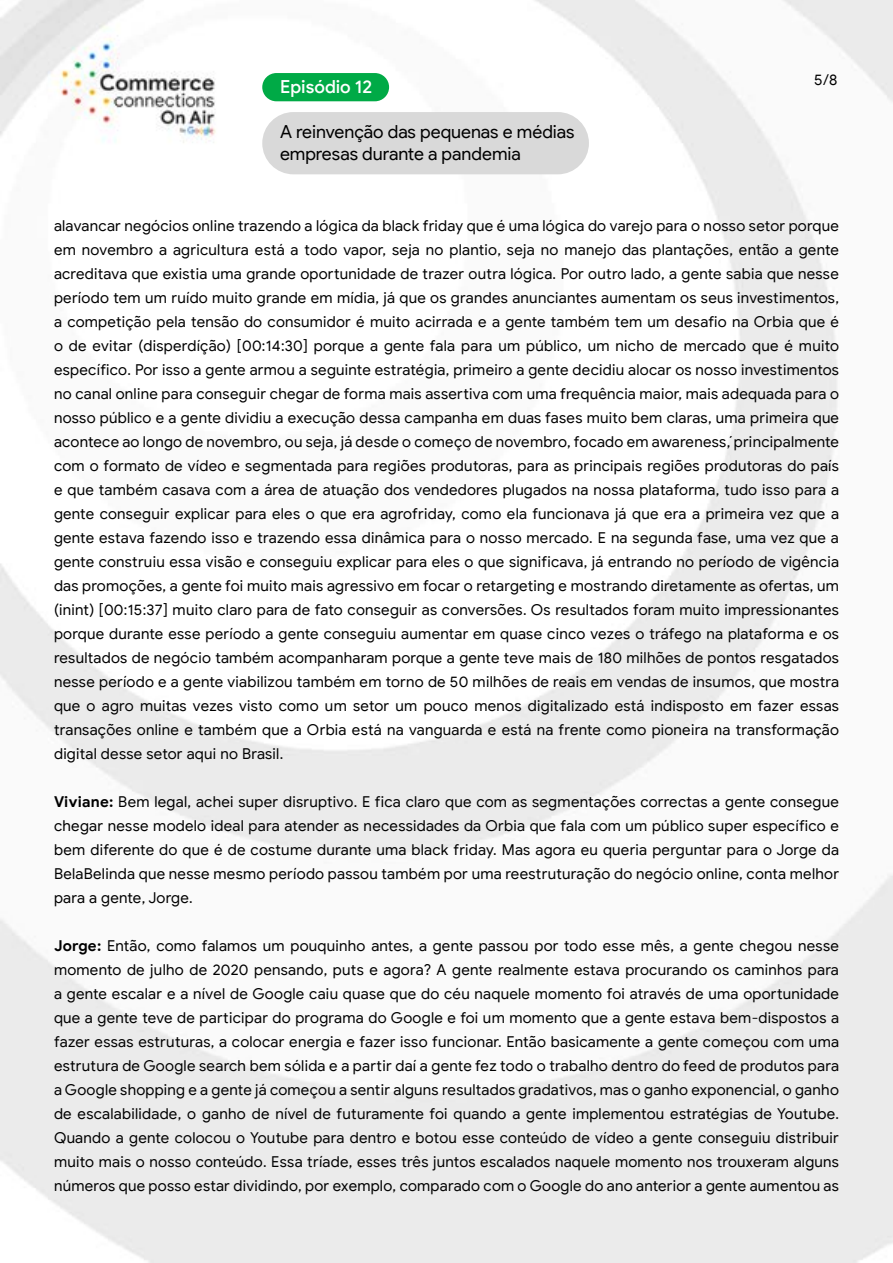
<style>
.page{position:relative;width:893px;height:1263px;background:#fff}
.page>*{position:absolute;margin:0;border:0;box-sizing:border-box;transform-origin:0 0}
.t1{font:18px/21.6px "Google Sans Display";color:#000}
.t2{font:500 18px "Google Sans Display";color:#fff}
.t3{font:15px/24px "Google Sans";letter-spacing:.015em;color:#000;text-align:justify}
.t4{font:15px "Google Sans Display";color:#000}
.s1{font-weight:700}
</style>
<div class="page">
<img style="left:0;top:0;width:893px;height:1263px">
<div style="left:262px;top:73px;width:127px;height:28px;background:#00aa46;border-radius:14px"></div>
<div style="left:262px;top:112px;width:327px;height:62px;background:#d9d9d9;border-radius:31px"></div>
<p class="t2" style="left:280px;top:76px;width:93px">Episódio 12</p>
<p class="t1" style="left:280px;top:121px;width:296px">A reinvenção das pequenas e médias empresas durante a pandemia</p>
<p class="t4" style="left:814px;top:70px;width:25px">5/8</p>
<p class="t3" style="left:54px;top:214px;width:787px">alavancar negócios online trazendo a lógica da black friday que é uma lógica do varejo para o nosso setor porque em novembro a agricultura está a todo vapor, seja no plantio, seja no manejo das plantações, então a gente acreditava que existia uma grande oportunidade de trazer outra lógica. Por outro lado, a gente sabia que nesse período tem um ruído muito grande em mídia, já que os grandes anunciantes aumentam os seus investimentos, a competição pela tensão do consumidor é muito acirrada e a gente também tem um desafio na Orbia que é o de evitar (disperdíção) [00:14:30] porque a gente fala para um público, um nicho de mercado que é muito específico. Por isso a gente armou a seguinte estratégia, primeiro a gente decidiu alocar os nosso investimentos no canal online para conseguir chegar de forma mais assertiva com uma frequência maior, mais adequada para o nosso público e a gente dividiu a execução dessa campanha em duas fases muito bem claras, uma primeira que acontece ao longo de novembro, ou seja, já desde o começo de novembro, focado em awareness, ́principalmente com o formato de vídeo e segmentada para regiões produtoras, para as principais regiões produtoras do país e que também casava com a área de atuação dos vendedores plugados na nossa plataforma, tudo isso para a gente conseguir explicar para eles o que era agrofriday, como ela funcionava já que era a primeira vez que a gente estava fazendo isso e trazendo essa dinâmica para o nosso mercado. E na segunda fase, uma vez que a gente construiu essa visão e conseguiu explicar para eles o que significava, já entrando no período de vigência das promoções, a gente foi muito mais agressivo em focar o retargeting e mostrando diretamente as ofertas, um (inint) [00:15:37] muito claro para de fato conseguir as conversões. Os resultados foram muito impressionantes porque durante esse período a gente conseguiu aumentar em quase cinco vezes o tráfego na plataforma e os resultados de negócio também acompanharam porque a gente teve mais de 180 milhões de pontos resgatados nesse período e a gente viabilizou também em torno de 50 milhões de reais em vendas de insumos, que mostra que o agro muitas vezes visto como um setor um pouco menos digitalizado está indisposto em fazer essas transações online e também que a Orbia está na vanguarda e está na frente como pioneira na transformação digital desse setor aqui no Brasil.</p>
<p class="t3" style="left:54px;top:790px;width:787px"><span class="s1">Viviane:</span> Bem legal, achei super disruptivo. E fica claro que com as segmentações correctas a gente consegue chegar nesse modelo ideal para atender as necessidades da Orbia que fala com um público super específico e bem diferente do que é de costume durante uma black friday. Mas agora eu queria perguntar para o Jorge da BelaBelinda que nesse mesmo período passou também por uma reestruturação do negócio online, conta melhor para a gente, Jorge.</p>
<p class="t3" style="left:54px;top:934px;width:787px"><span class="s1">Jorge:</span> Então, como falamos um pouquinho antes, a gente passou por todo esse mês, a gente chegou nesse momento de julho de 2020 pensando, puts e agora? A gente realmente estava procurando os caminhos para a gente escalar e a nível de Google caiu quase que do céu naquele momento foi através de uma oportunidade que a gente teve de participar do programa do Google e foi um momento que a gente estava bem-dispostos a fazer essas estruturas, a colocar energia e fazer isso funcionar. Então basicamente a gente começou com uma estrutura de Google search bem sólida e a partir daí a gente fez todo o trabalho dentro do feed de produtos para a Google shopping e a gente já começou a sentir alguns resultados gradativos, mas o ganho exponencial, o ganho de escalabilidade, o ganho de nível de futuramente foi quando a gente implementou estratégias de Youtube.<br>Quando a gente colocou o Youtube para dentro e botou esse conteúdo de vídeo a gente conseguiu distribuir muito mais o nosso conteúdo. Essa tríade, esses três juntos escalados naquele momento nos trouxeram alguns números que posso estar dividindo, por exemplo, comparado com o Google do ano anterior a gente aumentou as</p>
</div>
